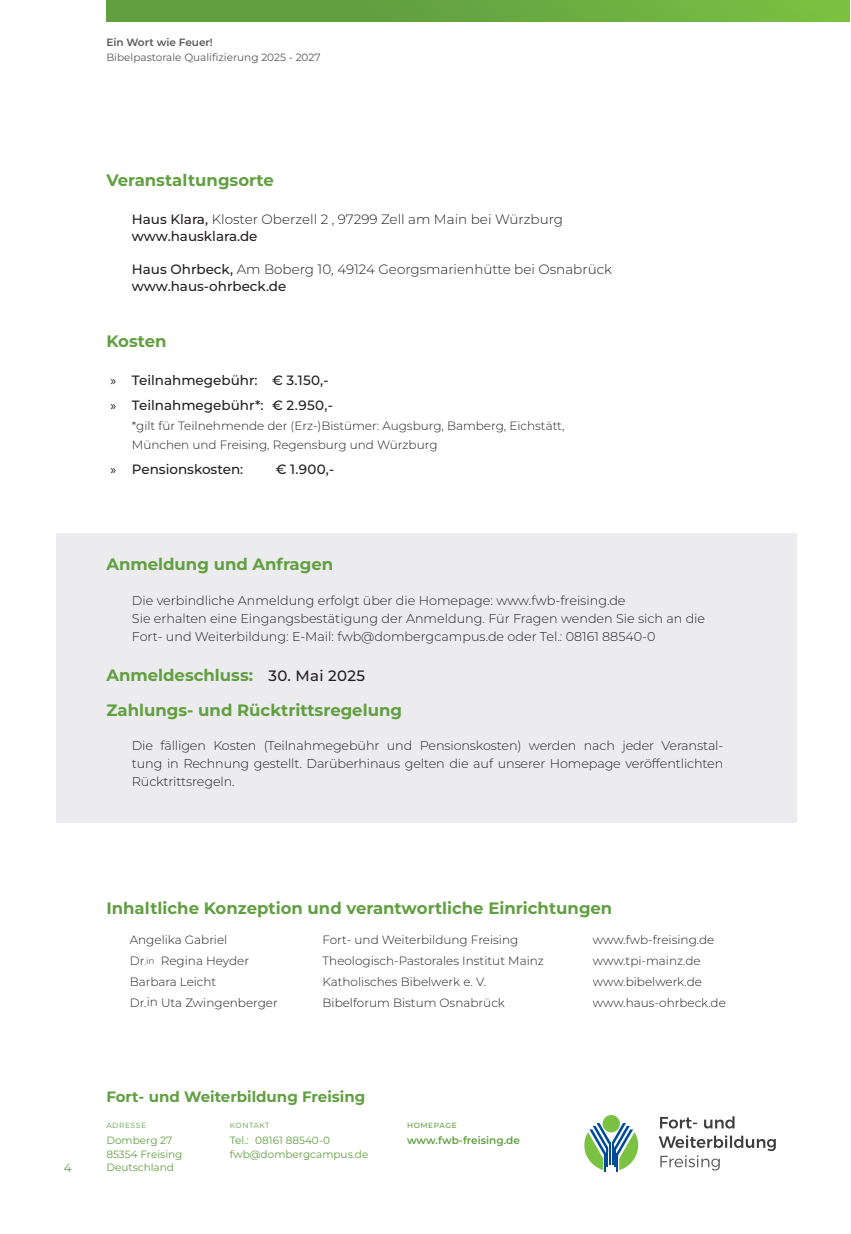
<style>
.page{position:relative;width:851px;height:1234px;background:#fff}
.page>*{position:absolute;margin:0;border:0;box-sizing:border-box;transform-origin:0 0}
.Überschrift{font:700 16.5px "Montserrat";color:#619f41}
.t1{font:700 15px "Montserrat";color:#619f41}
.Text{font:300 13.5px/16.5px "Montserrat";color:#231f20}
.t2{font:500 13.5px "Montserrat";color:#231f20}
.Überschrift-2{font:300 13.5px/16.5px "Montserrat";color:#231f20}
.Text-2{font:300 12.75px/18px "Montserrat";color:#231f20}
.Aufzählung{font:300 12.75px/18px "Montserrat";letter-spacing:-.01em;color:#231f20;text-align:justify}
.Text-3{font:300 12px/19.5px "Montserrat";color:#231f20}
.t3{font:12px "Montserrat";color:#619f41}
.t4{font:10.5px "Montserrat";color:#619f41}
.t5{font:10.5px/15px "Montserrat";color:#57585a}
.überschrift{font:600 10.5px "Montserrat";color:#619f41}
.überschrift-2{font:7.5px "Montserrat";letter-spacing:.075em;color:#619f41}
.überschrift-3{font:500 7.5px "Montserrat";letter-spacing:.075em;color:#619f41}
.s1{font-weight:600}
.s2{font-weight:500}
.s3{font-family:"Myriad Pro";font-weight:400}
.s4{font-weight:500;font-size:15px;color:#231f20}
.s5{font-size:9px}
</style>
<div class="page">
<div style="left:106px;top:0;width:743px;height:21px;background:linear-gradient(to right,#5b9741,#78bd42)"></div>
<div style="left:57px;top:533px;width:739px;height:289px;background:#ececee"></div>
<svg style="left:602px;top:1114px;width:18px;height:18px"></svg>
<svg style="left:584px;top:1122px;width:54px;height:49px"></svg>
<svg style="left:658px;top:1135px;width:117px;height:35px"></svg>
<svg style="left:660px;top:1116px;width:74px;height:12px"></svg>
<p class="t5" style="left:106px;top:35px;width:216px"><span class="s1">Ein Wort wie Feuer!<br></span>Bibelpastorale Qualifizierung 2025 - 2027</p>
<p class="Überschrift" style="left:106px;top:168px;width:169px">Veranstaltungsorte</p>
<p class="Überschrift-2" style="left:132px;top:211px;width:432px"><span class="s2">Haus Klara,</span> Kloster Oberzell 2 , 97299 Zell am Main bei Würzburg <span class="s2">www.hausklara.de</span></p>
<p class="Text" style="left:132px;top:261px;width:481px"><span class="s2">Haus Ohrbeck,</span> Am Boberg 10, 49124 Georgsmarienhütte bei Osnabrück <span class="s2">www.haus-ohrbeck.de</span></p>
<p class="Überschrift" style="left:106px;top:329px;width:62px">Kosten</p>
<p class="t2" style="left:111px;top:370px;width:219px"><span class="s3">»</span> Teilnahmegebühr: € 3.150,-</p>
<p class="t2" style="left:111px;top:396px;width:224px"><span class="s3">»</span> Teilnahmegebühr*: € 2.950,-</p>
<p class="Text-3" style="left:132px;top:415px;width:434px">*gilt für Teilnehmende der (Erz-)Bistümer: Augsburg, Bamberg, Eichstätt,<br>München und Freising, Regensburg und Würzburg</p>
<p class="t2" style="left:111px;top:460px;width:134px"><span class="s3">»</span> Pensionskosten:</p>
<p class="t2" style="left:276px;top:460px;width:60px">€ 1.900,-</p>
<p class="Überschrift" style="left:106px;top:552px;width:228px">Anmeldung und Anfragen</p>
<p class="Text-2" style="left:132px;top:591px;width:574px">Die verbindliche Anmeldung erfolgt über die Homepage: www.fwb-freising.de<br>Sie erhalten eine Eingangsbestätigung der Anmeldung. Für Fragen wenden Sie sich an die<br>Fort- und Weiterbildung: E-Mail: fwb@dombergcampus.de oder Tel.: 08161 88540-0</p>
<p class="Überschrift" style="left:106px;top:663px;width:260px">Anmeldeschluss: <span class="s4">30. Mai 2025</span></p>
<p class="Überschrift" style="left:106px;top:698px;width:297px">Zahlungs- und Rücktrittsregelung</p>
<p class="Aufzählung" style="left:132px;top:735px;width:593px">Die fälligen Kosten (Teilnahmegebühr und Pensionskosten) werden nach jeder Veranstal&shy;tung in Rechnung gestellt. Darüberhinaus gelten die auf unserer Homepage veröffentlichten Rücktrittsregeln.</p>
<p class="t3" style="left:64px;top:1158px;width:9px">4</p>
<p class="Überschrift" style="left:106px;top:895px;width:507px">Inhaltliche Konzeption und verantwortliche Einrichtungen</p>
<p class="Text-3" style="left:130px;top:929px;width:99px">Angelika Gabriel</p>
<p class="Text-3" style="left:322px;top:929px;width:197px">Fort- und Weiterbildung Freising</p>
<p class="Text-3" style="left:592px;top:929px;width:123px">www.fwb-freising.de</p>
<p class="Text-3" style="left:130px;top:950px;width:121px">Dr<span class="s5">.in</span> Regina Heyder</p>
<p class="Text-3" style="left:322px;top:950px;width:223px">Theologisch-Pastorales Institut Mainz</p>
<p class="Text-3" style="left:592px;top:950px;width:109px">www.tpi-mainz.de</p>
<p class="Text-3" style="left:130px;top:971px;width:88px">Barbara Leicht</p>
<p class="Text-3" style="left:322px;top:971px;width:165px">Katholisches Bibelwerk e. V.</p>
<p class="Text-3" style="left:592px;top:971px;width:111px">www.bibelwerk.de</p>
<p class="Text-3" style="left:130px;top:992px;width:150px">Dr.in Uta Zwingenberger</p>
<p class="Text-3" style="left:322px;top:992px;width:184px">Bibelforum Bistum Osnabrück</p>
<p class="Text-3" style="left:592px;top:992px;width:135px">www.haus-ohrbeck.de</p>
<p class="t1" style="left:106px;top:1085px;width:260px">Fort- und Weiterbildung Freising</p>
<p class="überschrift-2" style="left:106px;top:1119px;width:41px">ADRESSE</p>
<p class="t4" style="left:106px;top:1133px;width:68px">Domberg 27</p>
<p class="t4" style="left:106px;top:1146px;width:78px">85354 Freising</p>
<p class="t4" style="left:106px;top:1160px;width:69px">Deutschland</p>
<p class="überschrift-2" style="left:230px;top:1119px;width:41px">KONTAKT</p>
<p class="t4" style="left:230px;top:1133px;width:102px">Tel.: 08161 88540-0</p>
<p class="t4" style="left:230px;top:1146px;width:140px">fwb@dombergcampus.de</p>
<p class="überschrift-3" style="left:407px;top:1119px;width:51px">HOMEPAGE</p>
<p class="überschrift" style="left:407px;top:1132px;width:114px">www.fwb-freising.de</p>
</div>
